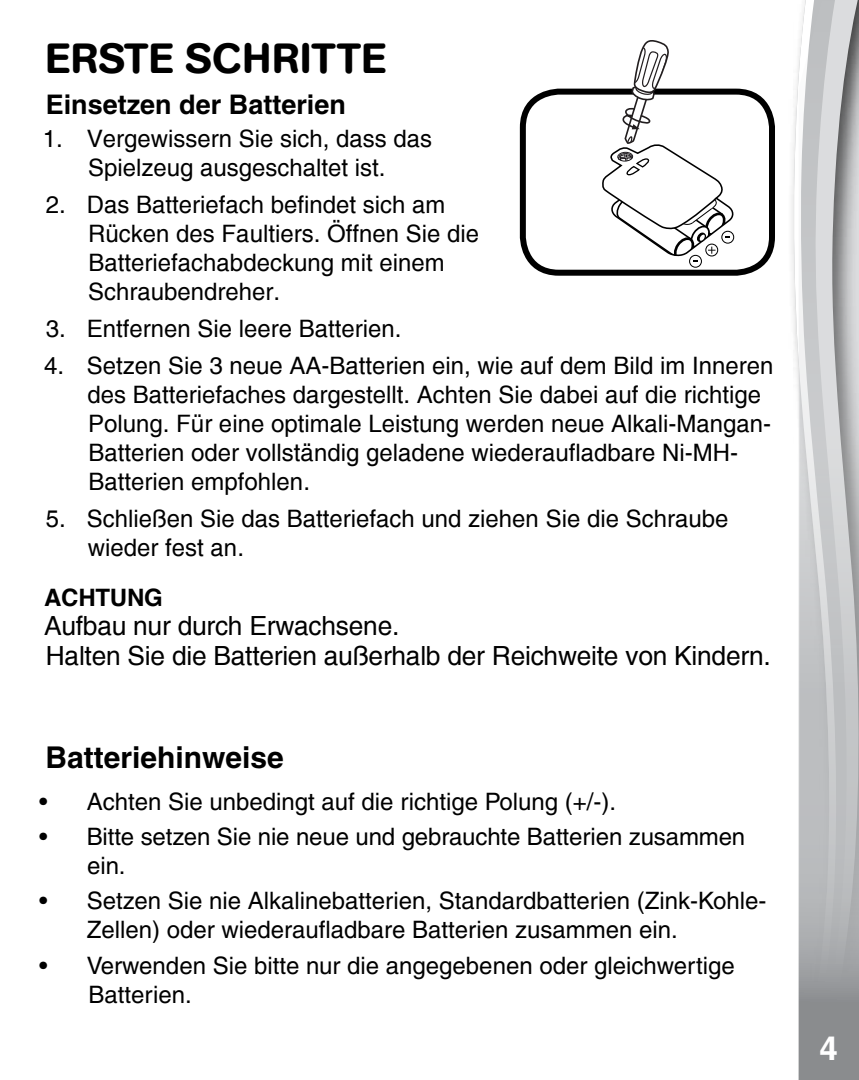
<style>
.page{position:relative;width:859px;height:1080px;background:#fff}
.page>*{position:absolute;margin:0;border:0;box-sizing:border-box;transform-origin:0 0}
.t1{font:500 42px "AG Book Rounded";letter-spacing:.02em;color:#000}
.t2{font:700 33px "Helvetica";color:#fff}
.t3{font:700 30px "Helvetica";color:#000}
.t4{font:700 27px "Helvetica";color:#000}
.t5{font:26.4px/29.4px "Helvetica";letter-spacing:-.01em;color:#000}
.t6{font:24px/28.8px "Helvetica";color:#000}
.t7{font:500 24px/28.8px "Helvetica";color:#000}
.t8{font:700 24px "Helvetica";letter-spacing:-.01em;color:#000}
</style>
<div class="page">
<div style="left:520px;top:89px;width:255px;height:187px;border:6px solid #000;border-radius:36px"></div>
<div style="left:689px;top:255px;width:13px;height:13px;border:1px solid #000;border-radius:50%"></div>
<svg style="left:602px;top:40px;width:134px;height:222px"></svg>
<svg style="left:793px;top:55px;width:6px;height:1025px"></svg>
<svg style="left:799px;top:0;width:60px;height:1080px;background:#bdbec0"></svg>
<div style="left:774px;top:1038px;width:24px;height:42px;background:#fff"></div>
<h1 class="t1" style="left:45px;top:34px;width:342px">ERSTE SCHRITTE</h1>
<p class="t4" style="left:46px;top:88px;width:302px">Einsetzen der Batterien</p>
<p class="t6" style="left:43px;top:125px;width:391px;text-align:center">1. Vergewissern Sie sich, dass das<br>Spielzeug ausgeschaltet ist.</p>
<p class="t6" style="left:88px;top:191px;width:393px;text-indent:-42px">2. Das Batteriefach befindet sich am<br>Rücken des Faultiers. Öffnen Sie die<br>Batteriefachabdeckung mit einem<br>Schraubendreher.</p>
<p class="t6" style="left:46px;top:315px;width:357px">3. Entfernen Sie leere Batterien.</p>
<p class="t6" style="left:87px;top:352px;width:688px;text-indent:-43px">4. Setzen Sie 3 neue AA-Batterien ein, wie auf dem Bild im Inneren des Batteriefaches dargestellt. Achten Sie dabei auf die richtige Polung. Für eine optimale Leistung werden neue Alkali-Mangan-Batterien oder vollständig geladene wiederaufladbare Ni-MH-Batterien empfohlen.</p>
<p class="t6" style="left:88px;top:504px;width:642px;text-indent:-42px">5. Schließen Sie das Batteriefach und ziehen Sie die Schraube wieder fest an.</p>
<p class="t8" style="left:44px;top:581px;width:120px">ACHTUNG</p>
<p class="t5" style="left:44px;top:612px;width:728px">Aufbau nur durch Erwachsene.<br>Halten Sie die Batterien außerhalb der Reichweite von Kindern.</p>
<p class="t3" style="left:46px;top:739px;width:240px">Batteriehinweise</p>
<p class="t7" style="left:39px;top:787px;width:579px">• Achten Sie unbedingt auf die richtige Polung (+/-).</p>
<p class="t7" style="left:87px;top:822px;width:659px;text-indent:-48px">• Bitte setzen Sie nie neue und gebrauchte Batterien zusammen ein.</p>
<p class="t7" style="left:87px;top:887px;width:681px;text-indent:-48px">• Setzen Sie nie Alkalinebatterien, Standardbatterien (Zink-Kohle-<br>Zellen) oder wiederaufladbare Batterien zusammen ein.</p>
<p class="t7" style="left:89px;top:951px;width:648px;text-indent:-49px">• Verwenden Sie bitte nur die angegebenen oder gleichwertige<br>Batterien.</p>
<h2 class="t2" style="left:820px;top:1025px;width:25px">4 <sup>4</sup>4</h2>
</div>
